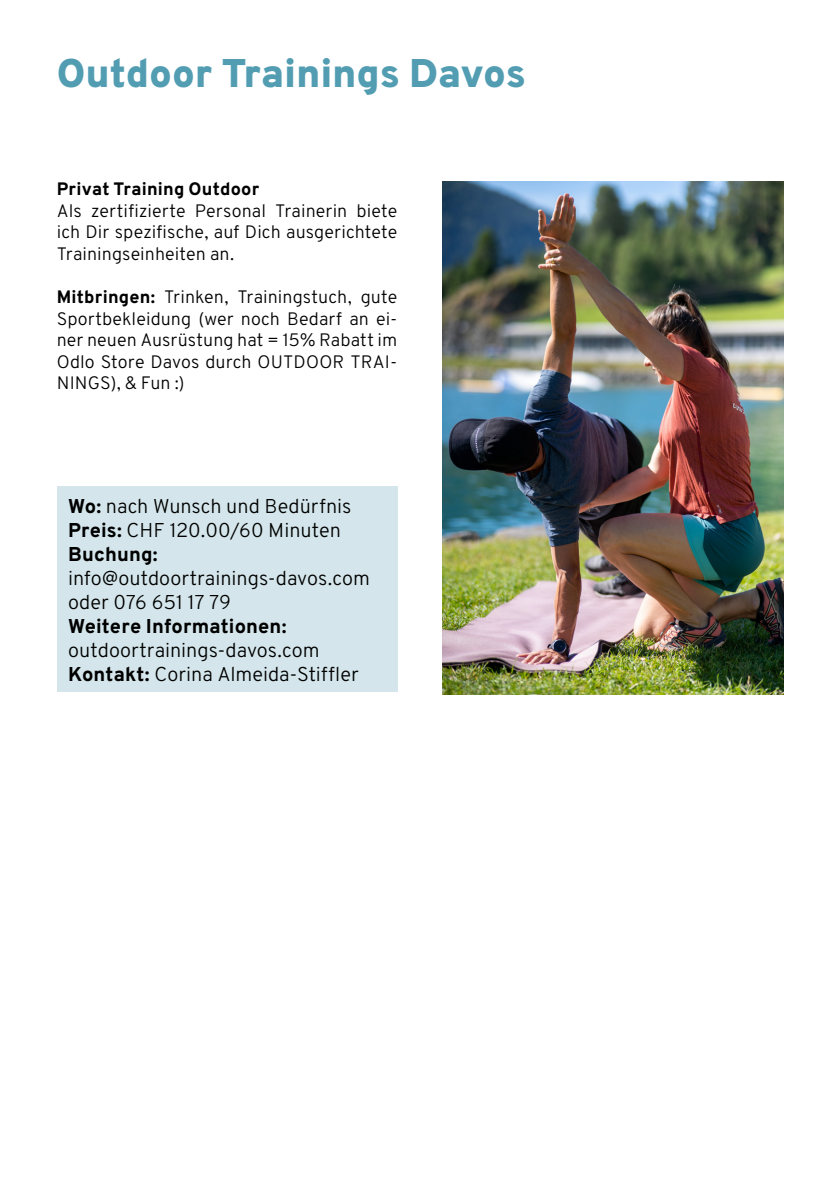
<style>
.page{position:relative;width:840px;height:1191px;background:#fff}
.page>*{position:absolute;margin:0;border:0;box-sizing:border-box;transform-origin:0 0}
.t1{font:800 40px "Overpass";letter-spacing:-.005em;color:#529db2}
.t2{font:300 20px/24px "Overpass";color:#000}
.t3{font:800 20px "Overpass";letter-spacing:.005em;color:#000}
.t4{font:300 18px/21.6px "Overpass";letter-spacing:.005em;color:#000;text-align:justify}
.t5{font:800 18px "Overpass";letter-spacing:.01em;color:#000}
.s1{font-weight:800}
</style>
<div class="page">
<img style="left:442px;top:181px;width:340px;height:513px">
<div style="left:57px;top:486px;width:340px;height:206px;background:#d4e6eb"></div>
<h1 class="t1" style="left:57px;top:48px;width:470px">Outdoor Trainings Davos</h1>
<p class="t5" style="left:57px;top:177px;width:204px">Privat Training Outdoor</p>
<p class="t4" style="left:57px;top:200px;width:342px">Als zertifizierte Personal Trainerin biete ich Dir spezifische, auf Dich ausgerichtete Trainingseinheiten an.</p>
<p class="t4" style="left:57px;top:286px;width:342px"><span class="s1">Mitbringen:</span> Trinken, Trainingstuch, gute Sportbekleidung (wer noch Bedarf an ei&shy;ner neuen Ausrüstung hat = 15% Rabatt im Odlo Store Davos durch OUTDOOR TRAI-NINGS), &amp; Fun :)</p>
<p class="t2" style="left:68px;top:494px;width:285px"><span class="s1">Wo:</span> nach Wunsch und Bedürfnis<br><span class="s1">Preis:</span> CHF 120.00/60 Minuten<br><span class="s1">Buchung:</span></p>
<p class="t2" style="left:68px;top:566px;width:303px">info@outdoortrainings-davos.com oder 076 651 17 79</p>
<p class="t3" style="left:68px;top:613px;width:220px">Weitere Informationen:</p>
<p class="t2" style="left:68px;top:638px;width:292px">outdoortrainings-davos.com<br><span class="s1">Kontakt:</span> Corina Almeida-Stiffler</p>
</div>
